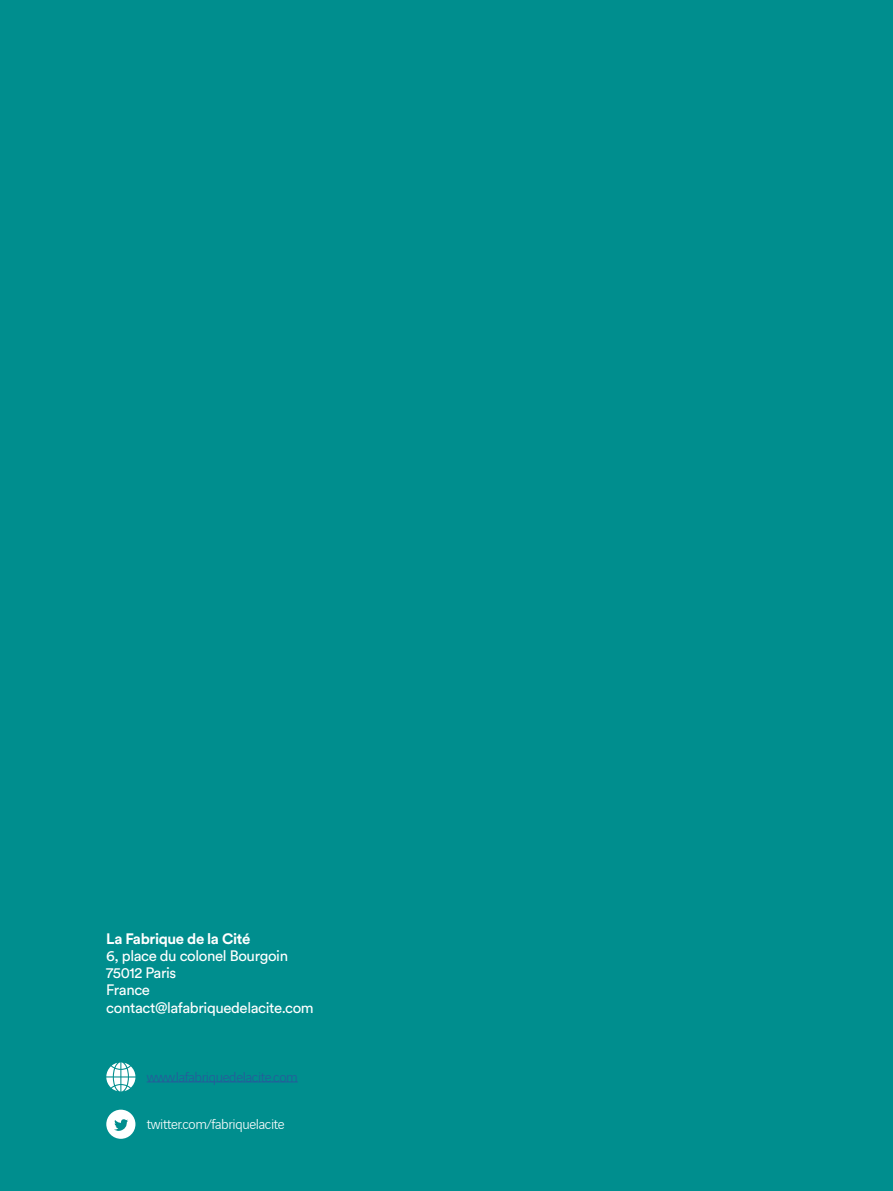
<style>
.page{position:relative;width:893px;height:1191px;background:#008e8e}
.page>*{position:absolute;margin:0;border:0;box-sizing:border-box;transform-origin:0 0}
.t1{font:15px/17.2px "Circular Std";letter-spacing:-.025em;color:#fff}
.t2{font:300 15px "Vinci Sans";letter-spacing:-.025em;color:#fff}
.t3{font:300 15px "Vinci Sans";letter-spacing:-.025em;color:#275b9b}
.t4{font:700 15px "Circular Std";letter-spacing:-.025em;color:#fff}
</style>
<div class="page">
<hr style="left:147px;top:1081px;width:151px;height:1px;background:#275b9b">
<svg style="left:106px;top:1109px;width:29px;height:29px"></svg>
<svg style="left:106px;top:1062px;width:29px;height:29px"></svg>
<p class="t4" style="left:106px;top:928px;width:146px">La Fabrique de la Cité</p>
<p class="t1" style="left:106px;top:946px;width:209px">6, place du colonel Bourgoin<br>75012 Paris<br>France contact@lafabriquedelacite.com</p>
<p class="t3" style="left:147px;top:1065px;width:153px">www.lafabriquedelacite.com</p>
<p class="t2" style="left:147px;top:1113px;width:140px">twitter.com/fabriquelacite</p>
</div>
